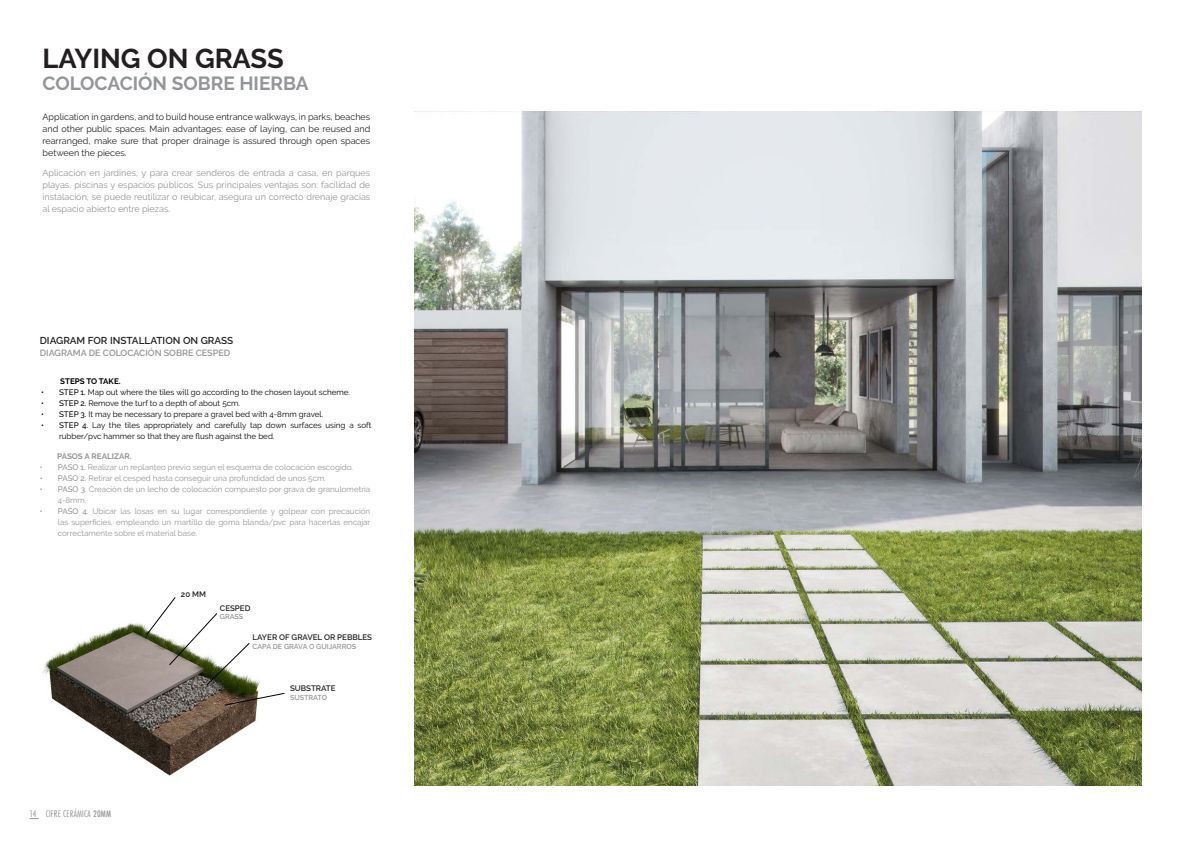
<style>
.page{position:relative;width:1191px;height:842px;background:#fff}
.page>*{position:absolute;margin:0;border:0;box-sizing:border-box;transform-origin:0 0}
.t1{font:700 27.2px "Raleway";color:#231f20}
.t2{font:700 19px "Raleway";color:#939598}
.t3{font:600 10px "Raleway";color:#231f20}
.t4{font:10px "Futura PT Cond";letter-spacing:.01em;color:#939598}
.t5{font:9px/12px "Raleway";color:#939598;text-align:justify}
.t6{font:9px/12px "Raleway";color:#231f20;text-align:justify}
.t7{font:600 9px "Raleway";color:#939598}
.t8{font:8px/11px "Raleway";color:#939598}
.t9{font:8px/11px "Raleway";color:#000}
.t10{font:600 8px "Raleway";color:#231f20}
.t11{font:700 8px "Raleway";color:#939598}
.t12{font:700 8px "Raleway";color:#000}
.t13{font:600 7.2px "Raleway";color:#939598}
.s1{font-weight:500}
</style>
<div class="page">
<img style="left:42px;top:623px;width:218px;height:153px">
<img style="left:414px;top:111px;width:727px;height:674px">
<svg style="left:145px;top:597px;width:106px;height:89px"></svg>
<svg style="left:223px;top:692px;width:62px;height:14px"></svg>
<p class="t1" style="left:43px;top:43px;width:243px">LAYING ON GRASS</p>
<p class="t2" style="left:43px;top:73px;width:268px">COLOCACIÓN SOBRE HIERBA</p>
<p class="t6" style="left:43px;top:110px;width:329px">Application in gardens, and to build house entrance walkways, in parks, beaches and other public spaces. Main advantages: ease of laying, can be reused and rearranged, make sure that proper drainage is assured through open spaces between the pieces.</p>
<p class="t5" style="left:43px;top:166px;width:329px">Aplicación en jardines, y para crear senderos de entrada a casa, en parques playas, piscinas y espacios públicos. Sus principales ventajas son: facilidad de instalación, se puede reutilizar o reubicar, asegura un correcto drenaje gracias al espacio abierto entre piezas.</p>
<p class="t3" style="left:40px;top:335px;width:195px">DIAGRAM FOR INSTALLATION ON GRASS</p>
<p class="t7" style="left:40px;top:348px;width:192px">DIAGRAMA DE COLOCACIÓN SOBRE CESPED</p>
<p class="t12" style="left:60px;top:377px;width:62px">STEPS TO TAKE.</p>
<p class="t9" style="left:41px;top:387px;width:310px"><span class="s1">• STEP 1.</span> Map out where the tiles will go according to the chosen layout scheme.</p>
<p class="t9" style="left:41px;top:398px;width:200px"><span class="s1">• STEP 2.</span> Remove the turf to a depth of about 5cm.</p>
<p class="t9" style="left:41px;top:409px;width:284px"><span class="s1">• STEP 3.</span> It may be necessary to prepare a gravel bed with 4-8mm gravel.</p>
<p class="t9" style="left:59px;top:420px;width:314px;text-indent:-18px"><span class="s1">• STEP 4.</span> Lay the tiles appropriately and carefully tap down surfaces using a soft rubber/pvc hammer so that they are flush against the bed.</p>
<p class="t11" style="left:57px;top:451px;width:76px">PASOS A REALIZAR.</p>
<p class="t8" style="left:40px;top:461px;width:315px"><span class="s1">• PASO 1.</span> Realizar un replanteo previo según el esquema de colocación escogido.</p>
<p class="t8" style="left:40px;top:472px;width:288px"><span class="s1">• PASO 2.</span> Retirar el cesped hasta conseguir una profundidad de unos 5cm.</p>
<p class="t8" style="left:58px;top:483px;width:314px;text-indent:-18px"><span class="s1">• PASO 3.</span> Creación de un lecho de colocación compuesto por grava de granulometría<br>4-8mm.</p>
<p class="t8" style="left:58px;top:505px;width:314px;text-align:justify;text-indent:-18px"><span class="s1">• PASO 4.</span> Ubicar las losas en su lugar correspondiente y golpear con precaución las superficies, empleando un martillo de goma blanda/pvc para hacerlas encajar correctamente sobre el material base.</p>
<p class="t4" style="left:30px;top:808px;width:83px">14 CIFRE CERÁMICA <span class="s1">20MM</span></p>
<p class="t10" style="left:181px;top:590px;width:27px">20 MM</p>
<p class="t10" style="left:220px;top:603px;width:32px">CESPED</p>
<p class="t13" style="left:220px;top:613px;width:25px">GRASS</p>
<p class="t10" style="left:253px;top:633px;width:121px">LAYER OF GRAVEL OR PEBBLES</p>
<p class="t13" style="left:253px;top:642px;width:105px">CAPA DE GRAVA O GUIJARROS</p>
<p class="t10" style="left:290px;top:684px;width:47px">SUBSTRATE</p>
<p class="t13" style="left:290px;top:693px;width:39px">SUSTRATO</p>
</div>
